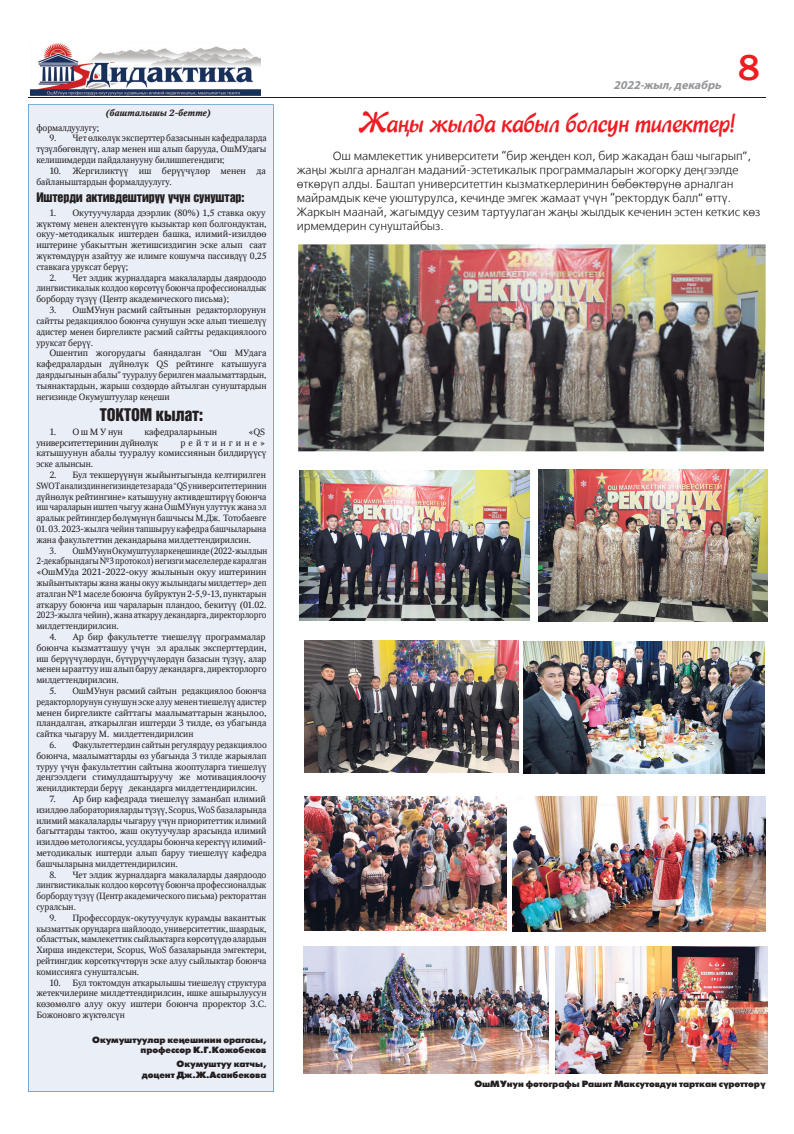
<style>
.page{position:relative;width:794px;height:1134px;background:#fff}
.page>*{position:absolute;margin:0;border:0;box-sizing:border-box;transform-origin:0 0}
.t1{font:36.1px "Q3 Franklin Gothic Medium C";color:#ee1d23}
.t2{font:28.2px "Q3 Express C";letter-spacing:-.01em;color:#ee1d23}
.t3{font:16px "Q3 Helvetica Inserat Cyrillic";letter-spacing:-.01em;color:#231f20}
.t4{font:12px/14px "Q3 Free Set C";letter-spacing:-.01em;color:#231f20}
.t5{font:12px "Q3 Helvetica Inserat Cyrillic";letter-spacing:-.01em;color:#231f20}
.t6{font:italic 700 12px "Myriad Pro";color:#939598}
.t7{font:9px/10.8px "Q3 Octava C";letter-spacing:-.01em;color:#231f20;text-align:justify}
.t8{font:9px/10.8px "Q3 Octava C";letter-spacing:-.01em;color:#231f20;text-align:justify;scale:1.05 1}
.t9{font:9px/10.8px "Q3 Octava C";letter-spacing:-.01em;color:#231f20;text-align:justify;scale:.95 1}
.t10{font:9px/10.8px "Q3 Octava C";letter-spacing:-.01em;color:#231f20;text-align:justify;scale:1.04 1}
.t11{font:9px/10.8px "Q3 Futuris XC";letter-spacing:-.01em;color:#231f20;text-align:right}
.t12{font:9px "Q3 Octava C";letter-spacing:-.035em;color:#231f20;scale:1.05 1}
.t13{font:italic 700 9px "Q3 Octava C";letter-spacing:-.01em;color:#231f20}
</style>
<div class="page">
<hr style="left:28px;top:97px;width:737px;height:1px;background:#231f20">
<img style="left:30px;top:43px;width:230px;height:53px">
<div style="left:28px;top:104px;width:246px;height:988px;background:#eaeef7"></div>
<img style="left:304px;top:796px;width:203px;height:135px">
<img style="left:303px;top:946px;width:245px;height:127px">
<img style="left:512px;top:796px;width:253px;height:135px">
<img style="left:555px;top:946px;width:212px;height:127px">
<img style="left:304px;top:641px;width:214px;height:131px">
<img style="left:524px;top:642px;width:241px;height:131px">
<img style="left:300px;top:470px;width:230px;height:151px">
<img style="left:538px;top:469px;width:229px;height:152px">
<img style="left:298px;top:244px;width:467px;height:207px">
<h3 class="t6" style="left:613px;top:78px;width:112px">2022-жыл,декабрь</h3>
<h1 class="t1" style="left:738px;top:48px;width:24px">8</h1>
<p class="t13" style="left:105px;top:108px;width:107px">(башталышы 2-бетте)</p>
<h2 class="t2" style="left:359px;top:104px;width:377px">Жаўы жылда кабыл болсун тилектер!</h2>
<p class="t4" style="left:297px;top:149px;width:465px;text-indent:36px">Ош мамлекеттик университети “бир жеўден кол, бир жакадан баш чыгарып”, жаўы жылга арналган маданий-эстетикалык программаларын жогорку деўгээлде єткєрїп алды. Баштап университеттин кызматкерлеринин бєбєктєрїнє арналган майрамдык кече уюштурулса, кечинде эмгек жамаат їчїн “ректордук балл” єттї.<br>Жаркын маанай, жагымдуу сезим тартуулаган жаўы жылдык кеченин эстен кеткис кєз ирмемдерин сунуштайбыз.</p>
<p class="t7" style="left:36px;top:122px;width:64px">формалдуулугу;</p>
<p class="t7" style="left:36px;top:133px;width:232px;text-indent:13px">9. Чет єлкєлїк эксперттер базасынын кафедраларда тїзїлбєгєндїгї, алар менен иш алып барууда, ОшМУдагы келишимдерди пайдаланууну билишпегендиги;</p>
<p class="t8" style="left:36px;top:165px;width:220px;text-indent:13px">10. Жергиликтїї иш берїїчїлєр менен да байланыштардын формалдуулугу.</p>
<h3 class="t5" style="left:36px;top:190px;width:210px">Иштерди активдештирїї їчїн сунуштар:</h3>
<p class="t8" style="left:36px;top:208px;width:221px;text-indent:13px">1. Окутуучуларда дээрлик (80%) 1,5 ставка окуу жїктємї менен алектенїїгє кызыктар кєп болгондуктан, окуу-методикалык иштерден башка, илимий-изилдєє иштерине убакыттын жетишсиздигин эске алып саат жїктємдїрїн азайтуу же илимге кошумча пассивдїї 0,25 ставкага уруксат берїї;</p>
<p class="t7" style="left:36px;top:272px;width:232px;text-indent:13px">2. Чет элдик журналдарга макалаларды даярдоодо лингвистикалык колдоо кєрсєтїї боюнча профессионалдык борборду тїзїї (Центр академического письма);</p>
<p class="t7" style="left:36px;top:305px;width:232px;text-indent:13px">3. ОшМУнун расмий сайтынын редакторлорунун сайтты редакциялоо боюнча сунушун эске алып тиешелїї адистер менен биргеликте расмий сайтты редакциялоого уруксат берїї.</p>
<p class="t8" style="left:36px;top:348px;width:221px;text-indent:13px">Ошентип жогорудагы баяндалган “Ош МУдага кафедралардын дїйнєлїк QS рейтинге катышууга даярдыгынын абалы” тууралуу берилген маалыматтардын, тыянактардын, жарыш сєздєрдє айтылган сунуштардын негизинде Окумуштуулар кеўеши</p>
<h3 class="t3" style="left:100px;top:405px;width:105px">ТОКТОМ кылат:</h3>
<p class="t8" style="left:49px;top:426px;width:71px">1. О ш М У нун</p>
<p class="t8" style="left:144px;top:426px;width:71px">кафедраларынын</p>
<p class="t8" style="left:248px;top:426px;width:18px">«QS</p>
<p class="t12" style="left:36px;top:437px;width:118px">университеттеринин дїйнєлїк</p>
<p class="t8" style="left:36px;top:437px;width:221px;text-align:left;text-indent:144px">рейтингине» катышуунун абалы тууралуу комиссиянын билдирїїсї эске алынсын.</p>
<p class="t7" style="left:36px;top:470px;width:232px;text-indent:13px">2. Бул текшерїїнїн жыйынтыгында келтирилген SWOT анализдин негизинде тез арада “QS университеттеринин дїйнєлїк рейтингине» катышууну активдештирїї боюнча иш чараларын иштеп чыгуу жана ОшМУнун улуттук жана эл аралык рейтингдер бєлїмїнїн башчысы М.Дж. Тотобаевге</p>
<p class="t7" style="left:36px;top:524px;width:232px">01. 03. 2023-жылга чейин тапшыруу кафедра башчыларына жана факультеттин декандарына милдеттендирилсин.</p>
<p class="t9" style="left:36px;top:545px;width:245px;text-indent:13px">3. ОшМУнун Окумуштуулар кеўешинде (2022-жылдын 2-декабрындагы №3 протокол) негизги маселелерде каралган «ОшМУда 2021-2022-окуу жылынын окуу иштеринин жыйынтыктары жана жаўы окуу жылындагы милдеттер» деп аталган №1 маселе боюнча буйруктун 2-5,9-13, пунктарын аткаруу боюнча иш чараларын пландоо, бекитїї (01.02.<br>2023-жылга чейин), жана аткаруу декандарга, директорлорго милдеттендирилсин.</p>
<p class="t8" style="left:36px;top:632px;width:221px;text-indent:13px">4. Ар бир факультетте тиешелїї программалар боюнча кызматташуу їчїн эл аралык эксперттердин, иш берїїчїлєрдїн, бїтїрїїчїлєрдїн базасын тїзїї, алар менен ырааттуу иш алып баруу декандарга, директорлорго милдеттендирилсин.</p>
<p class="t7" style="left:36px;top:686px;width:232px;text-indent:13px">5. ОшМУнун расмий сайтын редакциялоо боюнча редакторлорунун сунушун эске алуу менен тиешелїї адистер менен биргеликте сайттагы маалыматтарын жаўылоо, пландалган, аткарылган иштерди 3 тилде, єз убагында сайтка чыгаруу М. милдеттендирилсин</p>
<p class="t7" style="left:36px;top:740px;width:232px;text-indent:13px">6. Факультеттердин сайтын регулярдуу редакциялоо боюнча, маалыматтарды єз убагында 3 тилде жарыялап туруу їчїн факультеттин сайтына жооптуларга тиешелїї деўгээлдеги стимулдаштыруучу же мотивациялоочу жеўилдиктерди берїї декандарга милдеттендирилсин.</p>
<p class="t10" style="left:36px;top:794px;width:223px;text-indent:13px">7. Ар бир кафедрада тиешелїї заманбап илимий изилдєє лабораторияларды тїзїї, Scopus, WoS базаларында илимий макалаларды чыгаруу їчїн приоритеттик илимий багыттарды тактоо, жаш окутуучулар арасында илимий изилдєє метологиясы, усулдары боюнча керектїї илимий&shy;методикалык иштерди алып баруу тиешелїї кафедра башчыларына милдеттендирилсин.</p>
<p class="t7" style="left:36px;top:869px;width:232px;text-indent:13px">8. Чет элдик журналдарга макалаларды даярдоодо лингвистикалык колдоо кєрсєтїї боюнча профессионалдык борборду тїзїї (Центр академического письма) ректораттан суралсын.</p>
<p class="t7" style="left:36px;top:912px;width:232px;text-indent:13px">9. Профессордук-окутуучулук курамды ваканттык кызматтык орундарга шайлоодо, университеттик, шаардык, областтык, мамлекеттик сыйлыктарга кєрсєтїїдє алардын Хирша индекстери, Scopus, WoS базаларында эмгектери, рейтингдик кєрсєткїчтєрїн эске алуу сыйлыктар боюнча комиссияга сунушталсын.</p>
<p class="t7" style="left:36px;top:977px;width:232px;text-indent:13px">10. Бул токтомдун аткарылышы тиешелїї структура жетекчилерине милдеттендирилсин, ишке ашырылуусун кєзємєлгє алуу окуу иштери боюнча проректор З.С.<br>Божоновго жїктєлсїн</p>
<p class="t11" style="left:92px;top:1034px;width:176px">Окумуштуулар кеўешинин орагасы, профессор К.Г.Кожобеков</p>
<p class="t11" style="left:142px;top:1058px;width:126px">Окумуштуу катчы, доцент Дж.Ж.Асанбекова</p>
<p class="t11" style="left:474px;top:1078px;width:293px">ОшМУнун фотографы Рашит Максутовдун тарткан сїрєттєрї</p>
</div>
